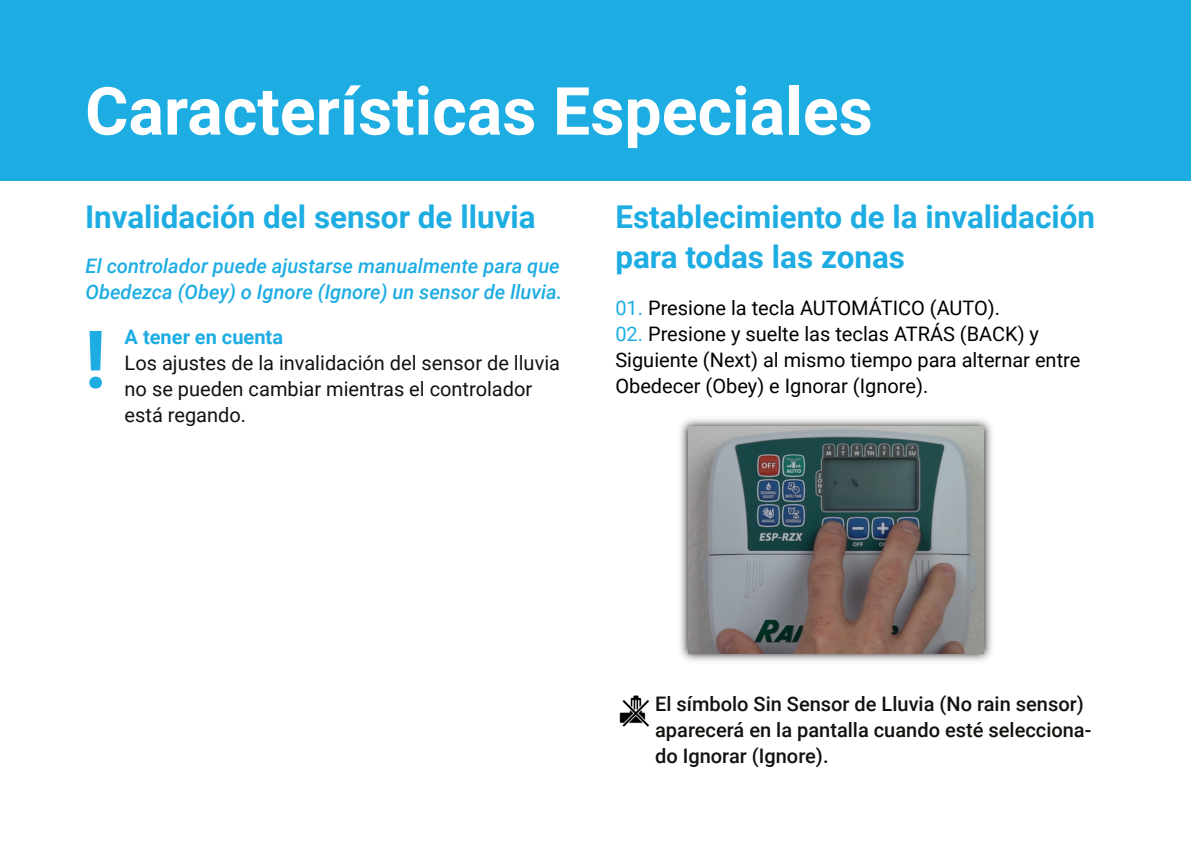
<style>
.page{position:relative;width:1191px;height:849px;background:#fff}
.page>*{position:absolute;margin:0;border:0;box-sizing:border-box;transform-origin:0 0}
.t1{font:700 66.4px "Roboto";color:#fff}
.t2{font:700 31.4px "Roboto";color:#1dade3}
.t3{font:20px/26px "Roboto";color:#000001}
.t4{font:500 20px/26px "Roboto";color:#13110e}
.t5{font:20px/26px "Roboto";color:#13110e}
.t6{font:italic 500 20px "Roboto";color:#1dade3}
.t7{font:700 20px "Roboto";color:#1dade3}
.s1{color:#1dade3}
</style>
<div class="page">
<img style="left:619px;top:419px;width:373px;height:307px">
<svg style="left:89px;top:331px;width:13px;height:57px"></svg>
<div style="left:0;top:0;width:1191px;height:180px;background:#1dade3"></div>
<img style="left:688px;top:427px;width:295px;height:226px">
<h1 class="t1" style="left:85px;top:64px;width:789px">Características Especiales</h1>
<h2 class="t2" style="left:85px;top:195px;width:452px">Invalidación del sensor de lluvia</h2>
<h2 class="t2" style="left:615px;top:195px;width:481px">Establecimiento de la invalidación</h2>
<p class="t6" style="left:86px;top:252px;width:475px">El controlador puede ajustarse manualmente para que</p>
<h2 class="t2" style="left:615px;top:235px;width:291px">para todas las zonas</h2>
<p class="t6" style="left:86px;top:278px;width:478px">Obedezca (Obey) o Ignore (Ignore) un sensor de lluvia.</p>
<p class="t7" style="left:125px;top:323px;width:160px">A tener en cuenta</p>
<p class="t5" style="left:125px;top:349px;width:437px">Los ajustes de la invalidación del sensor de lluvia no se pueden cambiar mientras el controlador está regando.</p>
<p class="t3" style="left:615px;top:294px;width:386px"><span class="s1">01.</span> Presione la tecla AUTOMÁTICO (AUTO).</p>
<p class="t3" style="left:615px;top:320px;width:466px"><span class="s1">02.</span> Presione y suelte las teclas ATRÁS (BACK) y<br>Siguiente (Next) al mismo tiempo para alternar entre<br>Obedecer (Obey) e Ignorar (Ignore).</p>
<p class="t4" style="left:655px;top:690px;width:438px">El símbolo Sin Sensor de Lluvia (No rain sensor) aparecerá en la pantalla cuando esté selecciona&shy;do Ignorar (Ignore).</p>
</div>
